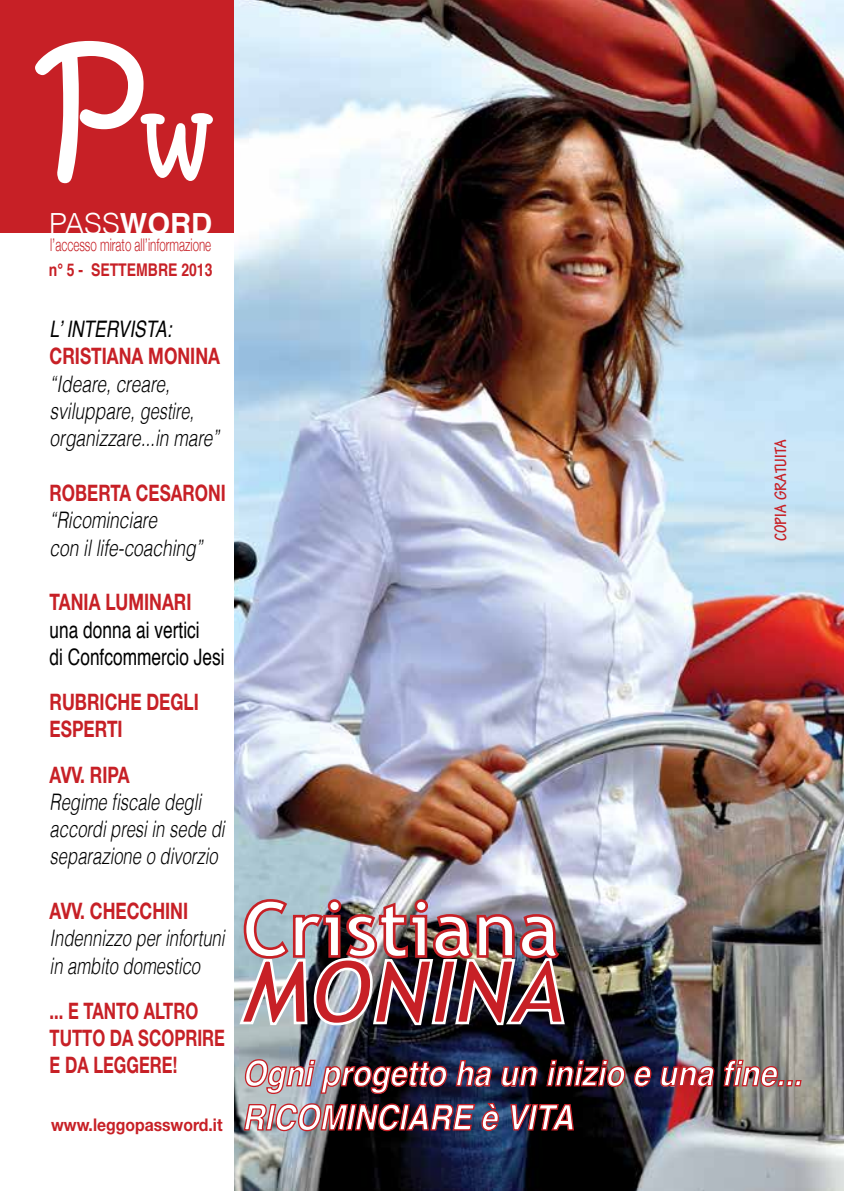
<style>
.page{position:relative;width:844px;height:1191px;background:#fff}
.page>*{position:absolute;margin:0;border:0;box-sizing:border-box;transform-origin:0 0}
.t1{font:italic 700 87.5px "Trebuchet";color:#c72026}
.t2{font:700 77px "Trebuchet MS";color:#fff}
.t3{font:italic 700 35px/44.1px "Helvetica";color:#fff;scale:.88 1}
.t4{font:300 29.05px "Helvetica";color:#fff}
.t5{font:italic 300 22.75px/27.3px "Helvetica";color:#000;scale:.73 1}
.t6{font:italic 300 22.75px/27.3px "Helvetica";color:#000;scale:.76 1}
.t7{font:700 22.75px/27.3px "Helvetica Neue LT Std";color:#c72026;scale:.76 1}
.t8{font:700 22.75px/27.3px "Helvetica Neue LT Std";color:#c72026;scale:.73 1}
.t9{font:22.75px/27.3px "Helvetica";color:#000;scale:.76 1}
.t10{font:700 22.75px "Helvetica Neue LT Std";color:#c72026;scale:.75 1}
.t11{font:italic 22.75px "Helvetica";color:#000;scale:.76 1}
.t12{font:300 17.5px "Helvetica Neue";color:#c72026;scale:.66 1}
.t13{font:700 17.5px "Helvetica Neue LT Std";color:#c72026;scale:.9 1}
.t14{font:700 17.5px "Helvetica";color:#c72026;scale:.8 1}
.t15{font:700 condensed 17.5px "Tekton Pro";color:#c72026}
.s1{font-weight:700}
</style>
<div class="page">
<img style="left:233px;top:0;width:610px;height:1191px">
<div style="left:0;top:0;width:233px;height:233px;background:#c72026"></div>
<svg style="left:35px;top:41px;width:178px;height:142px"></svg>
<svg style="left:632px;top:1065px;width:19px;height:22px"></svg>
<svg style="left:660px;top:1065px;width:55px;height:22px"></svg>
<svg style="left:722px;top:1059px;width:80px;height:28px;background:#8b6563"></svg>
<img style="left:237px;top:855px;width:389px;height:276px">
<p class="t4" style="left:49px;top:200px;width:164px">PASS<span class="s1">WORD</span></p>
<p class="t12" style="left:50px;top:230px;width:246px">l’accesso mirato all’informazione</p>
<p class="t14" style="left:49px;top:256px;width:206px">n° 5 - SETTEMBRE 2013</p>
<p class="t11" style="left:50px;top:311px;width:162px">L’ INTERVISTA:</p>
<p class="t7" style="left:50px;top:342px;width:226px">CRISTIANA MONINA</p>
<p class="t6" style="left:50px;top:370px;width:224px">“Ideare, creare, sviluppare, gestire, organizzare...in mare”</p>
<p class="t10" style="left:50px;top:479px;width:236px">ROBERTA CESARO NI</p>
<p class="t6" style="left:50px;top:506px;width:203px">“Ricominciare<br>con il life-coaching”</p>
<p class="t7" style="left:50px;top:588px;width:188px">TANIA LUMINARI</p>
<p class="t9" style="left:50px;top:616px;width:232px">una donna ai vertici<br>di Confcommercio Jesi</p>
<p class="t7" style="left:50px;top:688px;width:198px">RUBRICHE DEGLI<br>ESPERTI</p>
<p class="t7" style="left:50px;top:760px;width:67px">AVV. RIPA</p>
<p class="t5" style="left:50px;top:787px;width:241px">Regime fiscale degli accordi presi in sede di separazione o divorzio</p>
<p class="t7" style="left:50px;top:896px;width:148px">AVV. CHECCHINI</p>
<p class="t5" style="left:50px;top:924px;width:241px">Indennizzo per infortuni in ambito domestico</p>
<p class="t8" style="left:50px;top:996px;width:201px">... E TANTO ALTRO<br>TUTT</p>
<p class="t8" style="left:50px;top:1024px;width:242px;text-indent:43px">O DA SCOPRIRE<br>E DA LEGGERE!</p>
<p class="t13" style="left:51px;top:1114px;width:192px">WWW.LEGGOPASSWORD.IT</p>
<h2 class="t2" style="left:242px;top:881px;width:319px">cristiana</h2>
<h1 class="t1" style="left:242px;top:938px;width:325px">MONINA</h1>
<p class="t15" style="left:770px;top:541px;width:103px;rotate:-90deg">COPIA GRATUITA</p>
<h3 class="t3" style="left:242px;top:1051px;width:637px">Ogni progetto ha un inizio e una fine...<br>RICOMINCIARE è VITA</h3>
</div>
